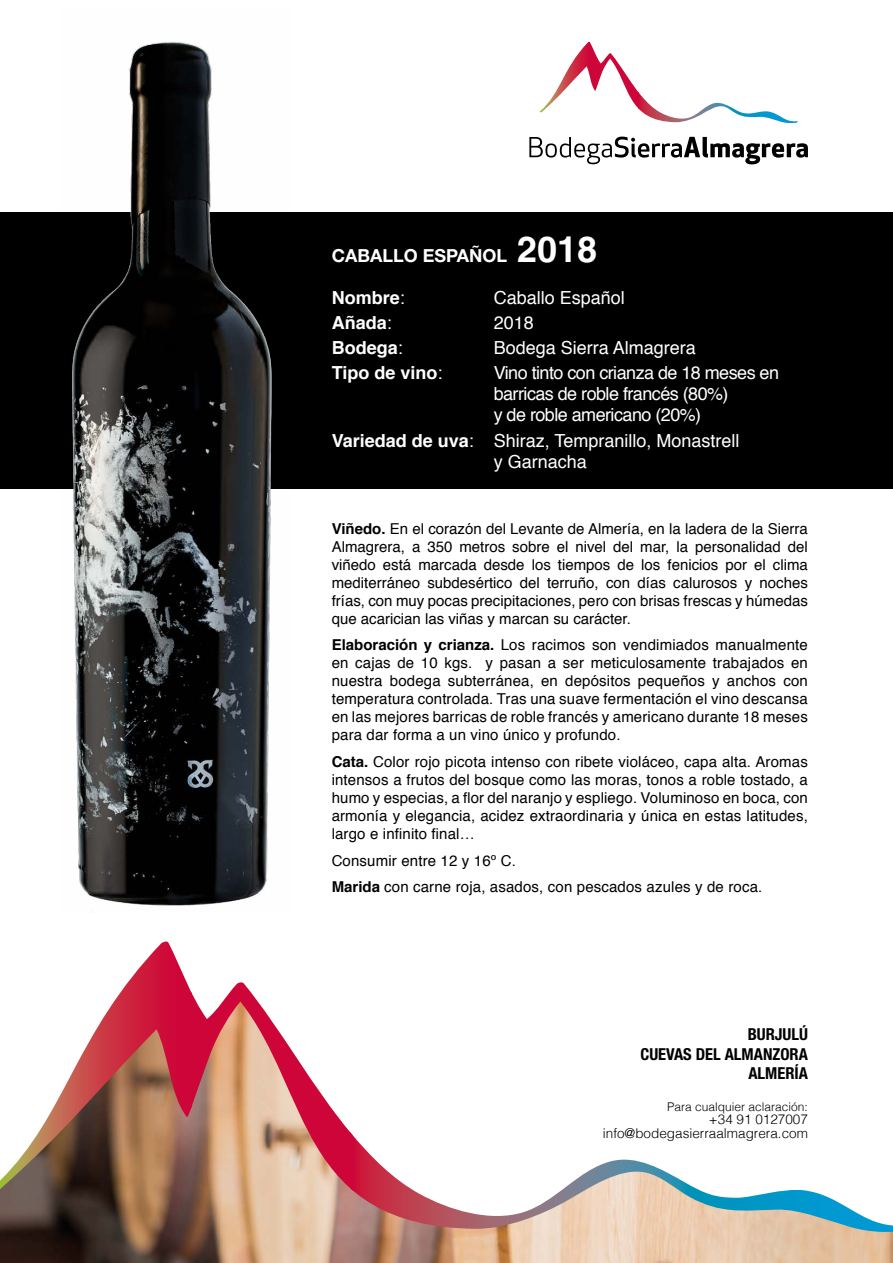
<style>
.page{position:relative;width:893px;height:1263px;background:#fff}
.page>*{position:absolute;margin:0;border:0;box-sizing:border-box;transform-origin:0 0}
.t1{font:18px/21px "Helvetica";color:#fff;text-align:center}
.t2{font:18px/21px "Helvetica";letter-spacing:-.03em;color:#fff}
.t3{font:700 18px "Helvetica";color:#fff}
.t4{font:700 18px "Helvetica Neue";color:#fff}
.t5{font:700 condensed 16.5px/19.8px "Helvetica Neue LT Pro";color:#000;text-align:right}
.t6{font:15px/18px "Helvetica";letter-spacing:.01em;color:#000;text-align:justify}
.t7{font:300 13.5px/13.5px "Helvetica";color:#000;text-align:right}
.t8{font:300 12px "Helvetica";color:#000}
.s1{font-family:"Helvetica CE";font-size:36px}
.s2{font-weight:400}
.s3{font-weight:700}
</style>
<div class="page">
<div style="left:0;top:213px;width:893px;height:276px;background:#000"></div>
<img style="left:60px;top:42px;width:229px;height:864px">
<svg style="left:539px;top:42px;width:259px;height:81px"></svg>
<svg style="left:529px;top:137px;width:279px;height:27px"></svg>
<img style="left:0;top:1232px;width:893px;height:31px">
<svg style="left:0;top:941px;width:893px;height:291px"></svg>
<p class="t4" style="left:332px;top:244px;width:267px">CABALLO ESPAÑOL <span class="s1">2018</span></p>
<p class="t3" style="left:332px;top:283px;width:75px">Nombre<span class="s2">:</span></p>
<p class="t1" style="left:494px;top:287px;width:133px">Caballo Español</p>
<p class="t3" style="left:332px;top:308px;width:62px">Añada<span class="s2">:</span></p>
<p class="t1" style="left:494px;top:313px;width:42px">2018</p>
<p class="t3" style="left:332px;top:333px;width:73px">Bodega<span class="s2">:</span></p>
<p class="t1" style="left:494px;top:338px;width:204px">Bodega Sierra Almagrera</p>
<p class="t3" style="left:332px;top:358px;width:112px">Tipo de vino<span class="s2">:</span></p>
<p class="t2" style="left:494px;top:363px;width:287px">Vino tinto con crianza de 18 meses en barricas de roble francés (80%)<br>y de roble americano (20%)</p>
<p class="t1" style="left:332px;top:430px;width:409px"><span class="s3">Variedad de uva</span>: Shiraz, Tempranillo, Monastrell y Garnacha</p>
<p class="t6" style="left:332px;top:520px;width:478px"><span class="s3">Viñedo.</span> En el corazón del Levante de Almería, en la ladera de la Sierra Almagrera, a 350 metros sobre el nivel del mar, la personalidad del viñedo está marcada desde los tiempos de los fenicios por el clima mediterráneo subdesértico del terruño, con días calurosos y noches frías, con muy pocas precipitaciones, pero con brisas frescas y húmedas que acarician las viñas y marcan su carácter.</p>
<p class="t6" style="left:332px;top:637px;width:478px"><span class="s3">Elaboración y crianza.</span> Los racimos son vendimiados manualmente en cajas de 10 kgs. y pasan a ser meticulosamente trabajados en nuestra bodega subterránea, en depósitos pequeños y anchos con temperatura controlada. Tras una suave fermentación el vino descansa en las mejores barricas de roble francés y americano durante 18 meses para dar forma a un vino único y profundo.</p>
<p class="t6" style="left:332px;top:753px;width:478px"><span class="s3">Cata.</span> Color rojo picota intenso con ribete violáceo, capa alta. Aromas intensos a frutos del bosque como las moras, tonos a roble tostado, a humo y especias, a flor del naranjo y espliego. Voluminoso en boca, con armonía y elegancia, acidez extraordinaria y única en estas latitudes, largo e infinito final…</p>
<p class="t6" style="left:332px;top:847px;width:432px;line-height:26.5px">Consumir entre 12 y 16º C.<br><span class="s3">Marida</span> con carne roja, asados, con pescados azules y de roca.</p>
<p class="t5" style="left:640px;top:1024px;width:169px">BURJULÚ<br>CUEVAS DEL ALMANZORA<br>ALMERÍA</p>
<p class="t8" style="left:667px;top:1096px;width:142px">Para cualquier aclaración:</p>
<p class="t7" style="left:603px;top:1112px;width:207px">+34 91 0127007 info@bodegasierraalmagrera.com</p>
</div>
